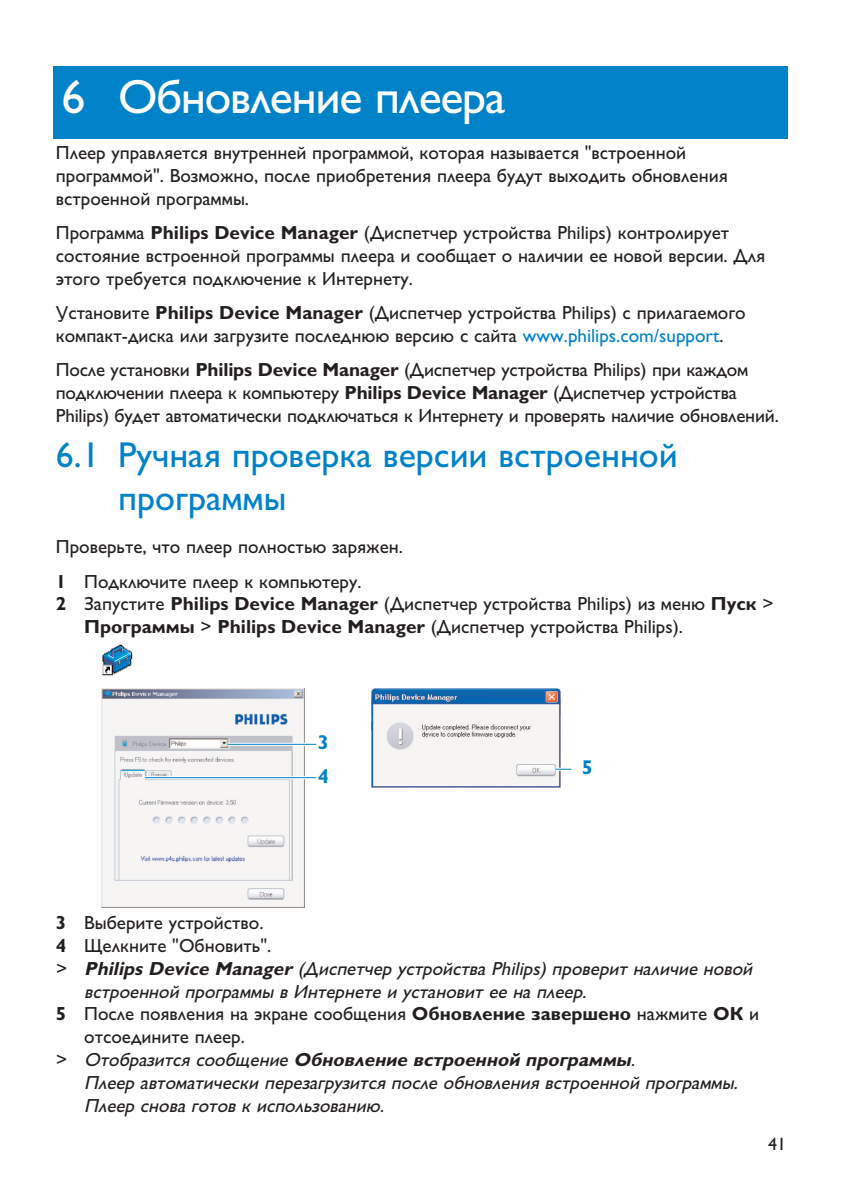
<style>
.page{position:relative;width:842px;height:1191px;background:#fff}
.page>*{position:absolute;margin:0;border:0;box-sizing:border-box;transform-origin:0 0}
.t1{font:48px "Gill Sans Cyr";letter-spacing:-.025em;color:#fff}
.t2{font:36px/43.2px "Gill Sans Cyr";color:#0082c8}
.t3{font:700 20px/33.4px "Gill Sans Cyr";color:#0082c8}
.t4{font:19px/22.8px "Gill Sans Cyr";color:#231f20}
.t5{font:italic 19px "Gill Sans Cyr";color:#231f20}
.t6{font:italic 700 19px "Gill Sans Cyr";color:#231f20}
.t7{font:18px "Gill Sans Cyr";color:#231f20}
.s1{font-weight:700}
.s2{color:#0082c8}
.s3{font-family:"Gill Alt One"}
.s4{font-family:"Gill Alt One";font-weight:400}
.s5{font-weight:400}
</style>
<div class="page">
<div style="left:54px;top:66px;width:734px;height:72px;background:#0082c8"></div>
<img style="left:102px;top:644px;width:31px;height:32px">
<img style="left:101px;top:689px;width:203px;height:219px">
<hr style="left:228px;top:743px;width:88px;height:3px;background:#fff">
<hr style="left:228px;top:744px;width:88px;height:1px;background:#0082c8">
<hr style="left:145px;top:776px;width:171px;height:3px;background:#fff">
<hr style="left:145px;top:777px;width:171px;height:1px;background:#0082c8">
<img style="left:371px;top:689px;width:189px;height:98px">
<hr style="left:555px;top:767px;width:16px;height:3px;background:#fff">
<svg style="left:555px;top:769px;width:16px;height:1px"></svg>
<h1 class="t1" style="left:62px;top:80px;width:446px">6 Обновление плеера</h1>
<p class="t4" style="left:56px;top:144px;width:673px">Плеер управляется внутренней программой, которая называется "встроенной программой". Возможно, после приобретения плеера будут выходить обновления встроенной программы.</p>
<p class="t4" style="left:56px;top:223px;width:711px">Программа <span class="s1">Philips Device Manager</span> (Диспетчер устройства Philips) контролирует состояние встроенной программы плеера и сообщает о наличии ее новой версии. Для этого требуется подключение к Интернету.</p>
<p class="t4" style="left:56px;top:303px;width:691px">Установите <span class="s1">Philips Device Manager</span> (Диспетчер устройства Philips) с прилагаемого компакт-диска или загрузите последнюю версию с сайта <span class="s2">www.philips.com/support</span>.</p>
<p class="t4" style="left:56px;top:360px;width:724px">После установки <span class="s1">Philips Device Manager</span> (Диспетчер устройства Philips) при каждом подключении плеера к компьютеру <span class="s1">Philips Device Manager</span> (Диспетчер устройства<br>Philips) будет автоматически подключаться к Интернету и проверять наличие обновлений.</p>
<h2 class="t2" style="left:118px;top:437px;width:561px;text-indent:-62px">6.1 Ручная проверка версии встроенной программы</h2>
<p class="t4" style="left:56px;top:532px;width:349px;line-height:34.2px">Проверьте, что плеер полностью заряжен.<br><span class="s1">1</span> Подключите плеер к компьютеру.</p>
<p class="t4" style="left:84px;top:594px;width:691px;text-indent:-28px"><span class="s1">2</span> Запустите <span class="s1">Philips Device Manager</span> (Диспетчер устройства Philips) из меню <span class="s1">Пуск</span> &gt;<br><span class="s1">Программы</span> &gt; <span class="s1">Philips Device Manager</span> (Диспетчер устройства Philips).</p>
<p class="t3" style="left:318px;top:728px;width:13px">3<br>4</p>
<p class="t3" style="left:582px;top:753px;width:13px">5</p>
<p class="t4" style="left:56px;top:913px;width:209px"><span class="s1">3</span> Выберите устройство.</p>
<p class="t4" style="left:56px;top:936px;width:217px"><span class="s1">4</span> Щелкните "Обновить".</p>
<p class="t5" style="left:56px;top:961px;width:701px"><span class="s3">&gt;</span> <span class="s1">Philips Device Manager</span> (Диспетчер устройства Philips) проверит наличие новой</p>
<p class="t5" style="left:84px;top:984px;width:507px">встроенной программы в Интернете и установит ее на плеер.</p>
<p class="t4" style="left:56px;top:1004px;width:705px"><span class="s1">5</span> После появления на экране сообщения <span class="s1">Обновление завершено</span> нажмите <span class="s1">ОК</span> и</p>
<p class="t4" style="left:84px;top:1027px;width:162px">отсоедините плеер.</p>
<p class="t6" style="left:56px;top:1053px;width:584px"><span class="s4">&gt;</span> <span class="s5">Отобразится сообщение</span> Обновление встроенной программы<span class="s5">.</span></p>
<p class="t5" style="left:84px;top:1075px;width:659px">Плеер автоматически перезагрузится после обновления встроенной программы.</p>
<p class="t5" style="left:84px;top:1098px;width:305px">Плеер снова готов к использованию.</p>
<p class="t7" style="left:768px;top:1137px;width:19px">41</p>
</div>
